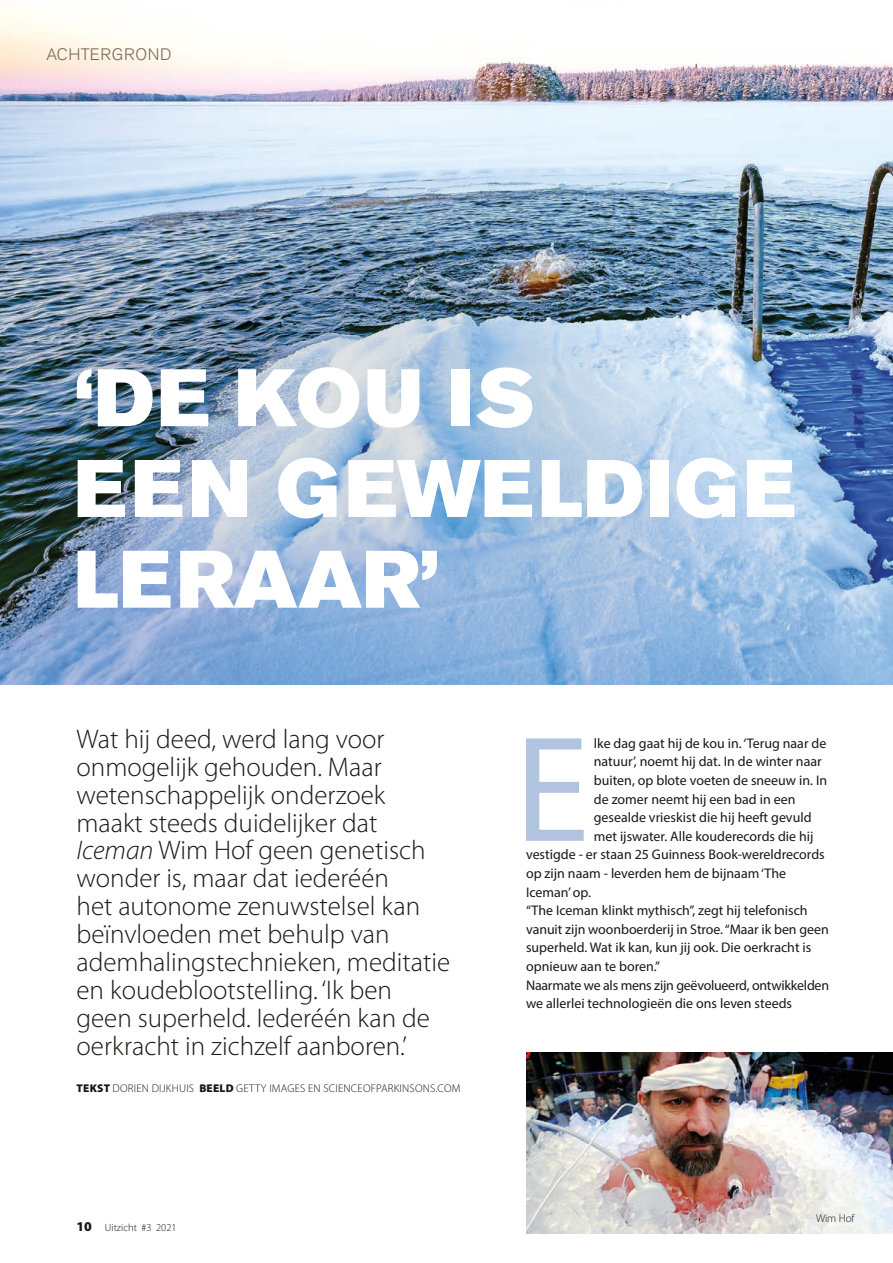
<style>
.page{position:relative;width:893px;height:1263px;background:#fff}
.page>*{position:absolute;margin:0;border:0;box-sizing:border-box;transform-origin:0 0}
.t1{font:151.95px "Myriad Pro";color:#b0c4df}
.t2{font:80.7px/90.8px "Akzidenz Grotesk BE Super";letter-spacing:.03em;color:#fff}
.t3{font:300 27px/27.9px "Myriad Pro";color:#181816}
.t4{font:300 16.5px "Akzidenz Grotesk BE";letter-spacing:.03em;color:#7e6956}
.t5{font:13.95px "Myriad Pro";color:#181816}
.t6{font:13.95px "Myriad Pro";letter-spacing:-.02em;color:#181816}
.t7{font:300 11.25px "Myriad Pro";letter-spacing:.02em;color:#181816}
.t8{font:300 10.5px "Myriad Pro";color:#181816}
.s1{font-style:italic}
.s2{font-weight:900}
.s3{font-weight:900;font-size:13.5px}
</style>
<div class="page">
<img style="left:0;top:6px;width:893px;height:679px">
<img style="left:526px;top:1052px;width:367px;height:182px">
<p class="t4" style="left:46px;top:45px;width:127px">ACHTERGROND</p>
<h2 class="t2" style="left:74px;top:353px;width:723px">‘DE KOU IS<br>EEN GEWELDIGE<br>LERAAR’</h2>
<p class="t3" style="left:77px;top:725px;width:375px">Wat hij deed, werd lang voor onmogelijk gehouden. Maar wetenschappelijk onderzoek maakt steeds duidelijker dat<br><span class="s1">Iceman</span> Wim Hof geen genetisch wonder is, maar dat iederéén<br>het autonome zenuwstelsel kan beïnvloeden met behulp van ademhalingstechnieken, meditatie en koudeblootstelling. ‘Ik ben geen superheld. Iederéén kan de oerkracht in zichzelf aanboren.’</p>
<p class="t7" style="left:77px;top:1081px;width:385px"><span class="s2">TEKST</span> DORIEN DIJKHUIS <span class="s2">BEELD</span> GETTY IMAGES EN SCIENCEOFPARKINSONS.COM</p>
<p class="t8" style="left:77px;top:1222px;width:102px"><span class="s3">10</span> Uitzicht #3 2021</p>
<h1 class="t1" style="left:514px;top:696px;width:76px">E</h1>
<p class="t5" style="left:594px;top:734px;width:234px">lke dag gaat hij de kou in. ‘Terug naar de</p>
<p class="t5" style="left:594px;top:753px;width:229px">natuur’, noemt hij dat. In de winter naar</p>
<p class="t5" style="left:594px;top:772px;width:235px">buiten, op blote voeten de sneeuw in. In</p>
<p class="t5" style="left:594px;top:790px;width:203px">de zomer neemt hij een bad in een</p>
<p class="t5" style="left:594px;top:809px;width:219px">gesealde vrieskist die hij heeft gevuld</p>
<p class="t5" style="left:594px;top:827px;width:221px">met ijswater. Alle kouderecords die hij</p>
<p class="t5" style="left:526px;top:846px;width:300px">vestigde - er staan 25 Guinness Book-wereldrecords</p>
<p class="t5" style="left:526px;top:865px;width:262px">op zijn naam - leverden hem de bijnaam ‘The</p>
<p class="t5" style="left:526px;top:883px;width:66px">Iceman’ op.</p>
<p class="t5" style="left:526px;top:902px;width:283px">“The Iceman klinkt mythisch”, zegt hij telefonisch</p>
<p class="t5" style="left:526px;top:920px;width:304px">vanuit zijn woonboerderij in Stroe. “Maar ik ben geen</p>
<p class="t5" style="left:526px;top:939px;width:287px">superheld. Wat ik kan, kun jij ook. Die oerkracht is</p>
<p class="t5" style="left:526px;top:958px;width:136px">opnieuw aan te boren.”</p>
<p class="t6" style="left:526px;top:976px;width:304px">Naarmate we als mens zijn geëvolueerd, ontwikkelden</p>
<p class="t5" style="left:526px;top:995px;width:267px">we allerlei technologieën die ons leven steeds</p>
<p class="t7" style="left:816px;top:1212px;width:40px">Wim Hof</p>
</div>
